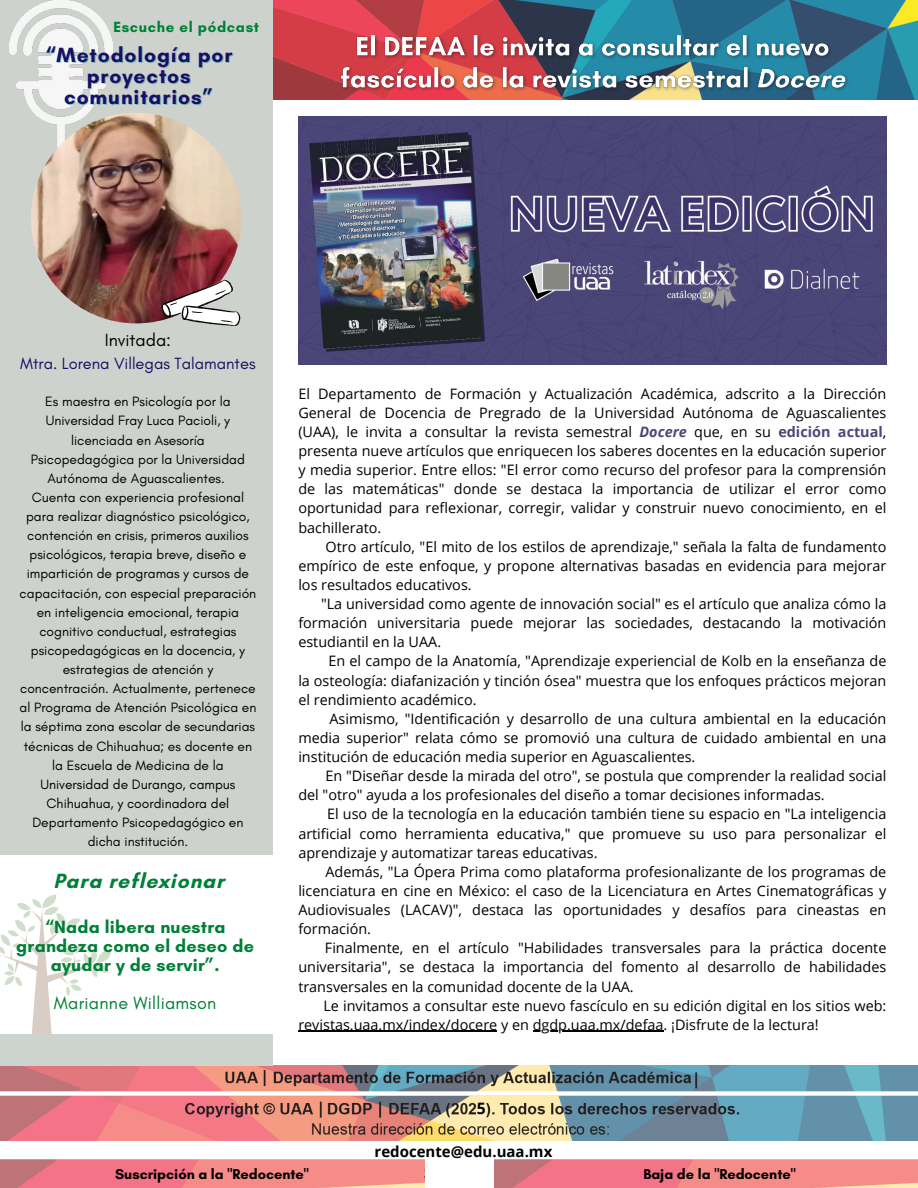
<style>
.page{position:relative;width:918px;height:1188px;background:#fff}
.page>*{position:absolute;margin:0;border:0;box-sizing:border-box;transform-origin:0 0}
.t1{font:700 21px "Glacial Indifference";letter-spacing:.045em;color:#190f65}
.t2{font:700 21px "Glacial Indifference";letter-spacing:.045em;color:#008037}
.t3{font:700 18px/19.2px "Glacial Indifference";letter-spacing:.015em;color:#008037;text-align:center}
.t4{font:18px "Glacial Indifference";letter-spacing:.015em;color:#008037}
.t5{font:18px "Glacial Indifference";color:#000}
.t6{font:16.5px "Glacial Indifference";color:#190f65}
.t7{font:700 15.75px "Open Sans";color:#000}
.t8{font:700 15px "Open Sans";color:#000}
.t9{font:700 15px "Glacial Indifference";letter-spacing:.045em;color:#008037}
.t10{font:700 14.55px "Glacial Indifference";color:#000}
.t11{font:14.4px/19.2px "Open Sans";color:#000;text-align:justify}
.t12{font:13.8px/19.2px "Glacial Indifference";color:#000;text-align:center}
.s1{font-weight:700;font-style:italic;color:#4d4679}
.s2{font-weight:700;color:#4d4679}
</style>
<div class="page">
<div style="left:0;top:0;width:273px;height:854px;background:#cdd2cd"></div>
<img style="left:10px;top:0;width:102px;height:161px">
<svg style="left:0;top:895px;width:111px;height:140px"></svg>
<img style="left:0;top:1066px;width:918px;height:75px">
<div style="left:477px;top:1103px;width:8px;height:14px;background:#fdf1c2"></div>
<img style="left:273px;top:0;width:645px;height:99px">
<img style="left:31px;top:113px;width:210px;height:210px;border-radius:50%">
<svg style="left:162px;top:279px;width:78px;height:47px"></svg>
<div style="left:0;top:1035px;width:273px;height:31px;background:#cdd3cd"></div>
<img style="left:298px;top:117px;width:589px;height:247px">
<hr style="left:298px;top:1031px;width:199px;height:1px;background:#000">
<hr style="left:533px;top:1031px;width:131px;height:1px;background:#000">
<img style="left:335px;top:29px;width:520px;height:67px">
<h4 class="t9" style="left:113px;top:18px;width:147px">Escuche el pódcast</h4>
<p class="t1" style="left:45px;top:42px;width:189px">“Metodología por</p>
<p class="t1" style="left:87px;top:63px;width:106px">proyectos</p>
<p class="t1" style="left:64px;top:84px;width:151px">comunitarios”</p>
<h3 class="t5" style="left:105px;top:328px;width:68px">Invitada:</h3>
<h3 class="t6" style="left:20px;top:353px;width:237px">Mtra. Lorena Villegas Talamantes</h3>
<h4 class="t12" style="left:31px;top:392px;width:215px">Es maestra en Psicología por la<br>Universidad Fray Luca Pacioli, y licenciada en Asesoría<br>Psicopedagógica por la Universidad<br>Autónoma de Aguascalientes.</h4>
<p class="t12" style="left:20px;top:487px;width:238px">Cuenta con experiencia profesional para realizar diagnóstico psicológico, contención en crisis, primeros auxilios psicológicos, terapia breve, diseño e impartición de programas y cursos de capacitación, con especial preparación en inteligencia emocional, terapia cognitivo conductual, estrategias psicopedagógicas en la docencia, y</p>
<p class="t12" style="left:19px;top:660px;width:238px">estrategias de atención y concentración. Actualmente, pertenece al Programa de Atención Psicológica en la séptima zona escolar de secundarias técnicas de Chihuahua; es docente en la Escuela de Medicina de la<br>Universidad de Durango, campus<br>Chihuahua, y coordinadora del<br>Departamento Psicopedagógico en dicha institución.</p>
<p class="t2" style="left:53px;top:868px;width:172px">Para reflexionar</p>
<h5 class="t3" style="left:16px;top:917px;width:239px">“Nada libera nuestra grandeza como el deseo de ayudar y de servir”.</h5>
<h2 class="t4" style="left:54px;top:992px;width:164px">Marianne Williamson</h2>
<p class="t11" style="left:298px;top:383px;width:590px">El Departamento de Formación y Actualización Académica, adscrito a la Dirección General de Docencia de Pregrado de la Universidad Autónoma de Aguascalientes (UAA), le invita a consultar la revista semestral <span class="s1">Docere</span> que, en su <span class="s2">edición actual</span>, presenta nueve artículos que enriquecen los saberes docentes en la educación superior y media superior. Entre ellos: "El error como recurso del profesor para la comprensión de las matemáticas" donde se destaca la importancia de utilizar el error como oportunidad para reflexionar, corregir, validar y construir nuevo conocimiento, en el bachillerato.</p>
<p class="t11" style="left:298px;top:536px;width:590px;text-indent:27px">Otro artículo, "El mito de los estilos de aprendizaje," señala la falta de fundamento empírico de este enfoque, y propone alternativas basadas en evidencia para mejorar los resultados educativos.</p>
<p class="t11" style="left:298px;top:594px;width:590px;text-indent:23px">"La universidad como agente de innovación social" es el artículo que analiza cómo la formación universitaria puede mejorar las sociedades, destacando la motivación estudiantil en la UAA.</p>
<p class="t11" style="left:298px;top:651px;width:590px;text-indent:30px">En el campo de la Anatomía, "Aprendizaje experiencial de Kolb en la enseñanza de la osteología: diafanización y tinción ósea" muestra que los enfoques prácticos mejoran el rendimiento académico.</p>
<p class="t11" style="left:298px;top:709px;width:590px;text-indent:31px">Asimismo, "Identificación y desarrollo de una cultura ambiental en la educación media superior" relata cómo se promovió una cultura de cuidado ambiental en una institución de educación media superior en Aguascalientes.</p>
<p class="t11" style="left:298px;top:766px;width:590px;text-indent:27px">En "Diseñar desde la mirada del otro", se postula que comprender la realidad social del "otro" ayuda a los profesionales del diseño a tomar decisiones informadas.</p>
<p class="t11" style="left:298px;top:804px;width:590px;text-indent:29px">El uso de la tecnología en la educación también tiene su espacio en "La inteligencia artificial como herramienta educativa," que promueve su uso para personalizar el aprendizaje y automatizar tareas educativas.</p>
<p class="t11" style="left:298px;top:862px;width:590px;text-indent:27px">Además, "La Ópera Prima como plataforma profesionalizante de los programas de licenciatura en cine en México: el caso de la Licenciatura en Artes Cinematográficas y Audiovisuales (LACAV)", destaca las oportunidades y desafíos para cineastas en formación.</p>
<p class="t11" style="left:298px;top:938px;width:590px;text-indent:27px">Finalmente, en el artículo "Habilidades transversales para la práctica docente universitaria", se destaca la importancia del fomento al desarrollo de habilidades transversales en la comunidad docente de la UAA.</p>
<p class="t11" style="left:298px;top:995px;width:590px;text-indent:25px">Le invitamos a consultar este nuevo fascículo en su edición digital en los sitios web: revistas.uaa.mx/index/docere y en dgdp.uaa.mx/defaa. ¡Disfrute de la lectura!</p>
<p class="t7" style="left:477px;top:1097px;width:10px">5</p>
<p class="t8" style="left:375px;top:1140px;width:179px">redocente@edu.uaa.mx</p>
<p class="t10" style="left:115px;top:1165px;width:195px">Suscripción a la "Redocente"</p>
<p class="t10" style="left:643px;top:1165px;width:154px">Baja de la "Redocente"</p>
</div>
